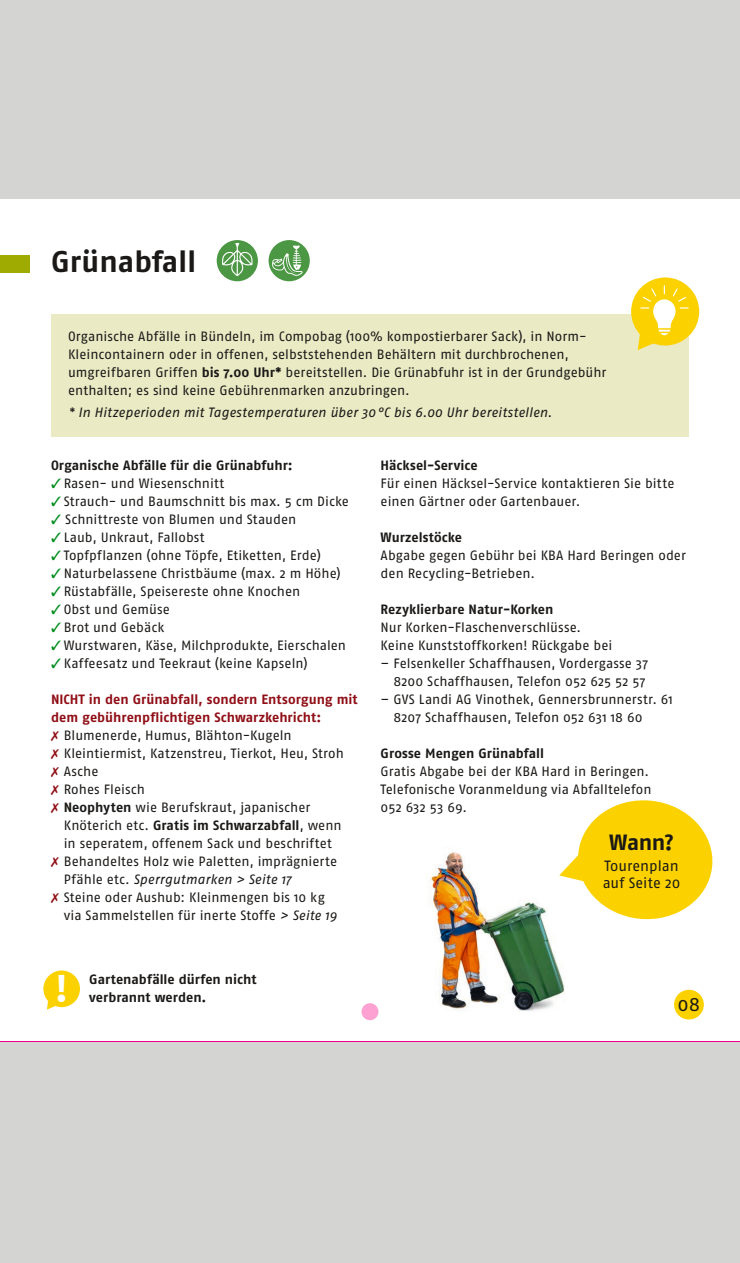
<style>
.page{position:relative;width:740px;height:1263px;background:#d4d4d3}
.page>*{position:absolute;margin:0;border:0;box-sizing:border-box;transform-origin:0 0}
.t1{font:700 37.2px "Fago No";color:#fff}
.t2{font:700 30px "Fago No";letter-spacing:.005em;color:#1b1917}
.t3{font:700 22.05px "Fago No";color:#1b1917}
.t4{font:19.5px "Fago No";color:#1b1917}
.t5{font:14.85px/17px "Fago No";letter-spacing:-.005em;color:#1b1917}
.t6{font:13.5px/18px "Fago No";color:#1b1917}
.t7{font:700 13.5px/18px "Fago No";color:#1b1917}
.t8{font:italic 13.5px "Fago No";letter-spacing:.01em;color:#1b1917}
.s1{font-weight:700}
.s2{color:#008c1c}
.s3{font-weight:700;color:#900e16}
.s4{color:#900e16}
.s5{font-weight:400}
.s6{font-style:normal}
.s7{font-style:italic}
</style>
<div class="page">
<div style="left:0;top:199px;width:740px;height:842px;background:#fff"></div>
<div style="left:51px;top:314px;width:638px;height:122px;background:#eaeac5"></div>
<div style="left:631px;top:277px;width:68px;height:69px;background:#fbd200;border-radius:50%"></div>
<svg style="left:635px;top:277px;width:53px;height:73px"></svg>
<div style="left:0;top:255px;width:29px;height:17px;background:#9fab00"></div>
<svg style="left:268px;top:239px;width:42px;height:43px"></svg>
<div style="left:267px;top:239px;width:44px;height:44px;border:2px solid #fff;border-radius:50%"></div>
<svg style="left:271px;top:245px;width:32px;height:31px"></svg>
<svg style="left:216px;top:239px;width:43px;height:43px"></svg>
<div style="left:215px;top:239px;width:44px;height:44px;border:2px solid #fff;border-radius:50%"></div>
<svg style="left:221px;top:243px;width:32px;height:33px"></svg>
<div style="left:43px;top:970px;width:37px;height:37px;background:#fbd200;border-radius:50%"></div>
<svg style="left:47px;top:1000px;width:11px;height:9px"></svg>
<img style="left:427px;top:852px;width:138px;height:159px">
<svg style="left:559px;top:800px;width:154px;height:122px"></svg>
<div style="left:674px;top:990px;width:30px;height:29px;background:#fbd200;border-radius:50%"></div>
<div style="left:361px;top:1003px;width:17px;height:17px;background:#fca1d1;border-radius:50%"></div>
<hr style="left:0;top:1041px;width:740px;height:1px;background:#ea0090">
<h2 class="t2" style="left:51px;top:244px;width:146px">Grünabfall</h2>
<p class="t6" style="left:68px;top:327px;width:540px">Organische Abfälle in Bündeln, im Compobag (100% kompostierbarer Sack), in Norm-Kleincontainern oder in offenen, selbststehenden Behältern mit durchbrochenen, umgreifbaren Griffen <span class="s1">bis 7.00 Uhr*</span> bereitstellen. Die Grünabfuhr ist in der Grundgebühr enthalten; es sind keine Gebührenmarken anzubringen.</p>
<p class="t8" style="left:68px;top:404px;width:486px">* In Hitzeperioden mit Tagestemperaturen über 30°C bis 6.00 Uhr bereitstellen.</p>
<p class="t7" style="left:51px;top:456px;width:243px">Organische Abfälle für die Grünabfuhr:</p>
<p class="t6" style="left:51px;top:475px;width:175px"><span class="s2">✓</span> Rasen- und Wiesenschnitt</p>
<p class="t6" style="left:51px;top:493px;width:299px"><span class="s2">✓</span> Strauch- und Baumschnitt bis max. 5 cm Dicke</p>
<p class="t6" style="left:51px;top:511px;width:247px"><span class="s2">✓</span> Schnittreste von Blumen und Stauden</p>
<p class="t6" style="left:51px;top:529px;width:155px"><span class="s2">✓</span> Laub, Unkraut, Fallobst</p>
<p class="t6" style="left:51px;top:547px;width:271px"><span class="s2">✓</span> Topfpflanzen (ohne Töpfe, Etiketten, Erde)</p>
<p class="t6" style="left:51px;top:565px;width:291px"><span class="s2">✓</span> Naturbelassene Christbäume (max. 2 m Höhe)</p>
<p class="t6" style="left:51px;top:583px;width:251px"><span class="s2">✓</span> Rüstabfälle, Speisereste ohne Knochen</p>
<p class="t6" style="left:51px;top:601px;width:120px"><span class="s2">✓</span> Obst und Gemüse</p>
<p class="t6" style="left:51px;top:619px;width:115px"><span class="s2">✓</span> Brot und Gebäck</p>
<p class="t6" style="left:51px;top:636px;width:297px"><span class="s2">✓</span> Wurstwaren, Käse, Milchprodukte, Eierschalen</p>
<p class="t6" style="left:51px;top:654px;width:258px"><span class="s2">✓</span> Kaffeesatz und Teekraut (keine Kapseln)</p>
<p class="t6" style="left:51px;top:690px;width:308px"><span class="s3">NICHT in den Grünabfall, sondern Entsorgung mit dem gebührenpflichtigen Schwarzkehricht:<br></span><span class="s4">✗</span> Blumenerde, Humus, Blähton-Kugeln<br><span class="s4">✗</span> Kleintiermist, Katzenstreu, Tierkot, Heu, Stroh<br><span class="s4">✗</span> Asche<br><span class="s4">✗</span> Rohes Fleisch<br><span class="s4">✗</span> <span class="s1">Neophyten</span> wie Berufskraut, japanischer</p>
<p class="t7" style="left:64px;top:816px;width:279px"><span class="s5">Knöterich etc.</span> Gratis im Schwarzabfall<span class="s5">, wenn</span></p>
<p class="t6" style="left:64px;top:834px;width:269px">in seperatem, offenem Sack und beschriftet</p>
<p class="t6" style="left:51px;top:852px;width:288px"><span class="s4">✗</span> Behandeltes Holz wie Paletten, imprägnierte</p>
<p class="t8" style="left:64px;top:872px;width:229px"><span class="s6">Pfähle etc.</span> Sperrgutmarken &gt; Seite 17</p>
<p class="t6" style="left:51px;top:888px;width:275px"><span class="s4">✗</span> Steine oder Aushub: Kleinmengen bis 10 kg</p>
<p class="t6" style="left:64px;top:906px;width:275px">via Sammelstellen für inerte Stoffe <span class="s7">&gt; Seite 19</span></p>
<h1 class="t1" style="left:55px;top:966px;width:15px">!</h1>
<p class="t7" style="left:89px;top:970px;width:169px">Gartenabfälle dürfen nicht verbrannt werden.</p>
<p class="t7" style="left:381px;top:457px;width:99px">Häcksel-Service</p>
<p class="t6" style="left:381px;top:475px;width:295px">Für einen Häcksel-Service kontaktieren Sie bitte einen Gärtner oder Gartenbauer.</p>
<p class="t7" style="left:381px;top:529px;width:83px">Wurzelstöcke</p>
<p class="t6" style="left:381px;top:547px;width:307px">Abgabe gegen Gebühr bei KBA Hard Beringen oder den Recycling-Betrieben.</p>
<p class="t7" style="left:381px;top:601px;width:174px">Rezyklierbare Natur-Korken</p>
<p class="t6" style="left:381px;top:619px;width:233px">Nur Korken-Flaschenverschlüsse.<br>Keine Kunststoffkorken! Rückgabe bei</p>
<p class="t6" style="left:381px;top:655px;width:269px;text-align:right">– Felsenkeller Schaffhausen, Vordergasse 37<br>8200 Schaffhausen, Telefon 052 625 52 57</p>
<p class="t6" style="left:393px;top:691px;width:281px;text-indent:-13px">– GVS Landi AG Vinothek, Gennersbrunnerstr. 61<br>8207 Schaffhausen, Telefon 052 631 18 60</p>
<p class="t7" style="left:381px;top:744px;width:165px">Grosse Mengen Grünabfall</p>
<p class="t6" style="left:381px;top:763px;width:272px">Gratis Abgabe bei der KBA Hard in Beringen.<br>Telefonische Voranmeldung via Abfalltelefon<br>052 632 53 69.</p>
<h3 class="t3" style="left:609px;top:829px;width:67px">Wann?</h3>
<p class="t5" style="left:603px;top:857px;width:79px">Tourenplan auf Seite 20</p>
<h3 class="t4" style="left:677px;top:993px;width:24px">08</h3>
</div>
